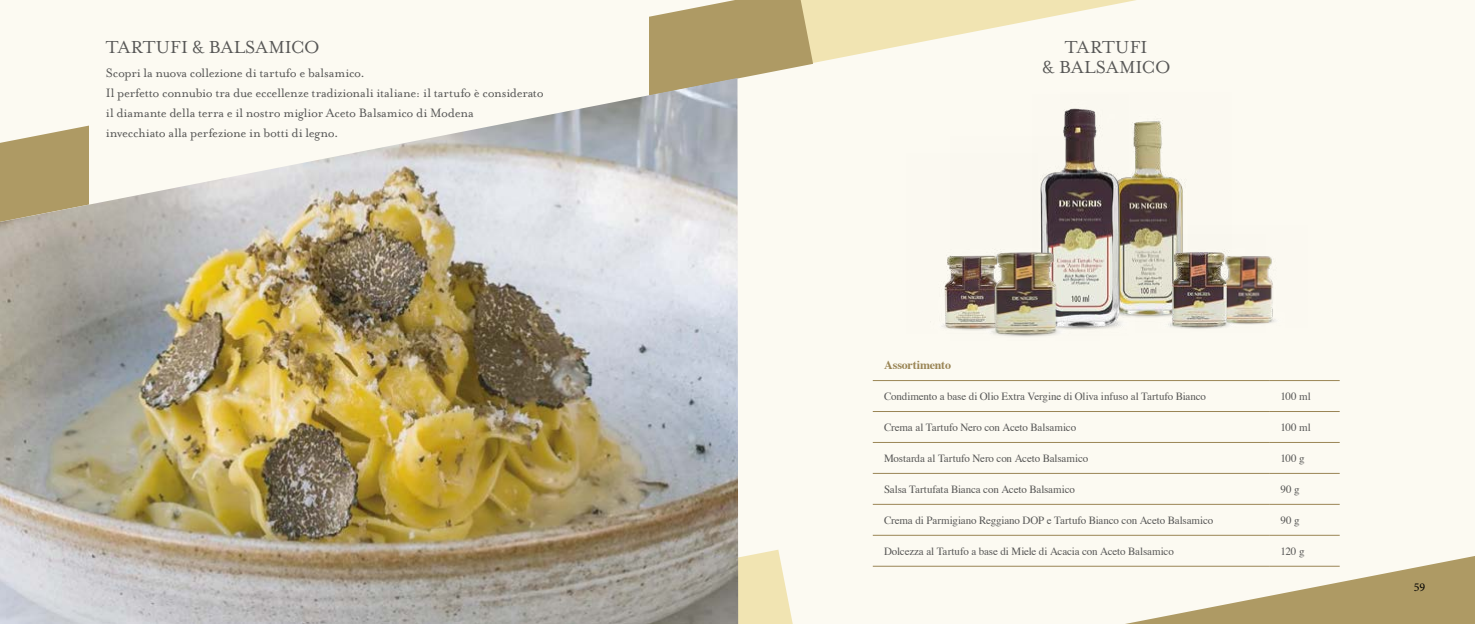
<style>
.page{position:relative;width:1475px;height:624px;background:#fff}
.page>*{position:absolute;margin:0;border:0;box-sizing:border-box;transform-origin:0 0}
.t1{font:20px/20px "Mrs Eaves OT";color:#575756;text-align:center}
.t2{font:14px/20px "Mrs Eaves OT";letter-spacing:-.015em;color:#575756}
.t3{font:700 12px "Times";letter-spacing:-.01em;color:#9a8555}
.t4{font:12px "Minion Pro";color:#000}
.t5{font:11px "Times";letter-spacing:-.01em;color:#575756}
</style>
<div class="page">
<div style="left:0;top:0;width:1474px;height:624px;background:#fcfaf2"></div>
<svg style="left:873px;top:556px;width:601px;height:68px"></svg>
<svg style="left:738px;top:549px;width:55px;height:75px;fill:#f1e4b2"></svg>
<svg style="left:813px;top:0;width:323px;height:63px"></svg>
<svg style="left:649px;top:0;width:164px;height:79px;background:#b7a674"></svg>
<hr style="left:872px;top:380px;width:396px;height:1px;background:#9a8555">
<hr style="left:1268px;top:380px;width:71px;height:1px;background:#9a8555">
<hr style="left:872px;top:411px;width:396px;height:1px;background:#9a8555">
<hr style="left:1268px;top:411px;width:71px;height:1px;background:#9a8555">
<hr style="left:872px;top:442px;width:396px;height:1px;background:#9a8555">
<hr style="left:1268px;top:442px;width:71px;height:1px;background:#9a8555">
<hr style="left:872px;top:473px;width:396px;height:1px;background:#9a8555">
<hr style="left:1268px;top:473px;width:71px;height:1px;background:#9a8555">
<hr style="left:872px;top:504px;width:396px;height:1px;background:#9a8555">
<hr style="left:1268px;top:504px;width:71px;height:1px;background:#9a8555">
<hr style="left:872px;top:535px;width:396px;height:1px;background:#9a8555">
<hr style="left:1268px;top:535px;width:71px;height:1px;background:#9a8555">
<hr style="left:872px;top:566px;width:396px;height:1px;background:#9a8555">
<hr style="left:1268px;top:566px;width:71px;height:1px;background:#9a8555">
<img style="left:1128px;top:120px;width:55px;height:197px">
<img style="left:1063px;top:108px;width:65px;height:221px">
<img style="left:1265px;top:256px;width:10px;height:68px">
<img style="left:1135px;top:235px;width:130px;height:94px">
<img style="left:942px;top:256px;width:8px;height:73px">
<img style="left:950px;top:137px;width:149px;height:200px">
<img style="left:0;top:78px;width:738px;height:546px">
<h1 class="t1" style="left:106px;top:37px;width:215px">TARTUFI &amp; BALSAMICO</h1>
<p class="t2" style="left:106px;top:63px;width:439px">Scopri la nuova collezione di tartufo e balsamico.<br>Il perfetto connubio tra due eccellenze tradizionali italiane: il tartufo è considerato il diamante della terra e il nostro miglior Aceto Balsamico di Modena<br>invecchiato alla perfezione in botti di legno.</p>
<h1 class="t1" style="left:1041px;top:37px;width:130px">TARTUFI<br>&amp; BALSAMICO</h1>
<p class="t3" style="left:884px;top:353px;width:68px">Assortimento</p>
<p class="t5" style="left:884px;top:386px;width:323px">Condimento a base di Olio Extra Vergine di Oliva infuso al Tartufo Bianco</p>
<p class="t5" style="left:1280px;top:386px;width:32px">100 ml</p>
<p class="t5" style="left:884px;top:417px;width:193px">Crema al Tartufo Nero con Aceto Balsamico</p>
<p class="t5" style="left:1280px;top:417px;width:32px">100 ml</p>
<p class="t5" style="left:884px;top:448px;width:206px">Mostarda al Tartufo Nero con Aceto Balsamico</p>
<p class="t5" style="left:1280px;top:448px;width:26px">100 g</p>
<p class="t5" style="left:884px;top:479px;width:192px">Salsa Tartufata Bianca con Aceto Balsamico</p>
<p class="t5" style="left:1280px;top:479px;width:21px">90 g</p>
<p class="t5" style="left:884px;top:510px;width:331px">Crema di Parmigiano Reggiano DOP e Tartufo Bianco con Aceto Balsamico</p>
<p class="t5" style="left:1280px;top:510px;width:21px">90 g</p>
<p class="t5" style="left:884px;top:541px;width:291px">Dolcezza al Tartufo a base di Miele di Acacia con Aceto Balsamico</p>
<p class="t5" style="left:1280px;top:541px;width:26px">120 g</p>
<p class="t4" style="left:1413px;top:579px;width:13px">59</p>
</div>
